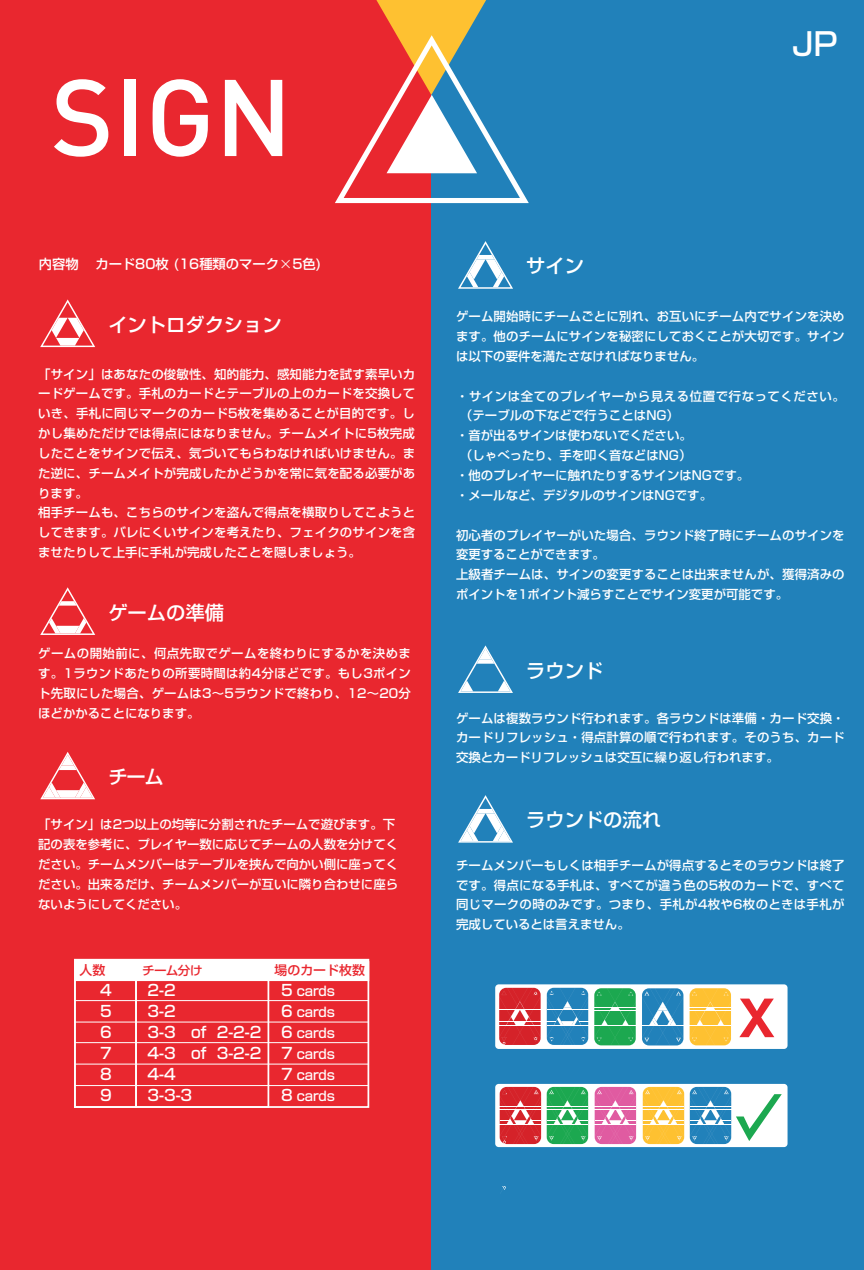
<style>
.page{position:relative;width:864px;height:1270px;background:#fff}
.page>*{position:absolute;margin:0;border:0;box-sizing:border-box;transform-origin:0 0}
.t1{font:500 31.5px "Shin Go Pro";color:#fff}
.t2{font:500 19.25px "Shin Go Pro";color:#fff}
.t3{font:500 15.4px/21px "Shin Go Pro";color:#fff;text-align:justify}
.t4{font:500 13.3px "Shin Go Pro";color:#fff}
.t5{font:500 13.12px/21px "Shin Go Pro";letter-spacing:-.005em;color:#fff;text-align:justify}
.t6{font:500 12.95px "Shin Go Pro";color:#e9272f}
.t7{font:500 12.42px/19.8px "Shin Go Pro";letter-spacing:.01em;color:#fff;text-align:justify}
.t8{font:500 12.42px "Shin Go Pro";letter-spacing:.045em;color:#fff}
.t9{font:500 12.08px "Shin Go Pro";letter-spacing:-.065em;color:#e9272f;scale:1.04 1}
.s1{font-family:"Koz Go Pr 6 N";font-weight:400}
.s2{font-size:15.4px}
</style>
<div class="page">
<div style="left:0;top:0;width:432px;height:1270px;background:#e9272f"></div>
<div style="left:432px;top:0;width:431px;height:1270px;background:#2181ba"></div>
<div style="left:495px;top:984px;width:292px;height:65px;background:#fff;border-radius:4px"></div>
<svg style="left:594px;top:988px;width:41px;height:57px;background:#34b163"></svg>
<svg style="left:689px;top:988px;width:41px;height:57px;background:#fec848"></svg>
<svg style="left:499px;top:988px;width:41px;height:57px;background:#da4046"></svg>
<svg style="left:546px;top:988px;width:42px;height:57px;background:#3f92c3"></svg>
<svg style="left:642px;top:988px;width:41px;height:57px;background:#3f92c3"></svg>
<svg style="left:739px;top:999px;width:35px;height:38px"></svg>
<div style="left:495px;top:1084px;width:292px;height:63px;background:linear-gradient(to right,#faf6f4,#fcfefe);border-radius:4px"></div>
<svg style="left:499px;top:1087px;width:89px;height:57px;background:#978768"></svg>
<svg style="left:594px;top:1087px;width:42px;height:57px;background:#e578b2"></svg>
<svg style="left:642px;top:1087px;width:139px;height:57px"></svg>
<svg style="left:458px;top:795px;width:55px;height:48px"></svg>
<svg style="left:458px;top:645px;width:54px;height:48px"></svg>
<svg style="left:458px;top:241px;width:55px;height:48px"></svg>
<div style="left:74px;top:959px;width:295px;height:22px;background:#fff"></div>
<div style="left:74px;top:961px;width:63px;height:147px;border:2px solid #fff"></div>
<div style="left:135px;top:961px;width:134px;height:147px;border:2px solid #fff"></div>
<hr style="left:75px;top:1000px;width:293px;height:1px;background:#fff">
<hr style="left:75px;top:1022px;width:293px;height:1px;background:#fff">
<hr style="left:75px;top:1042px;width:293px;height:1px;background:#fff">
<hr style="left:75px;top:1064px;width:293px;height:1px;background:#fff">
<hr style="left:75px;top:1085px;width:293px;height:1px;background:#fff">
<svg style="left:40px;top:752px;width:55px;height:47px"></svg>
<svg style="left:40px;top:587px;width:55px;height:48px"></svg>
<svg style="left:40px;top:299px;width:55px;height:48px"></svg>
<svg style="left:335px;top:0;width:193px;height:203px"></svg>
<svg style="left:54px;top:79px;width:54px;height:78px"></svg>
<div style="left:124px;top:80px;width:11px;height:76px;background:#fff"></div>
<svg style="left:152px;top:79px;width:56px;height:78px"></svg>
<svg style="left:225px;top:80px;width:57px;height:76px"></svg>
<h1 class="t1" style="left:791px;top:18px;width:47px">JP</h1>
<p class="t4" style="left:39px;top:253px;width:284px">内容物 カード80枚 (16種類のマーク<span class="s1">×</span>5色)</p>
<h2 class="t2" style="left:108px;top:309px;width:175px">イントロダクション</h2>
<p class="t7" style="left:38px;top:362px;width:378px;text-align:left">「サイン」はあなたの俊敏性、知的能力、感知能力を試す素早いカードゲームです。手札のカードとテーブルの上のカードを交換していき、手札に同じマークのカード5枚を集めることが目的です。しかし集めただけでは得点にはなりません。チームメイトに5枚完成したことをサインで伝え、気づいてもらわなければいけません。また逆に、チームメイトが完成したかどうかを常に気を配る必要があります。<br>相手チームも、こちらのサインを盗んで得点を横取りしてこようとしてきます。バレにくいサインを考えたり、フェイクのサインを含ませたりして上手に手札が完成したことを隠しましょう。</p>
<h2 class="t2" style="left:108px;top:597px;width:117px">ゲームの準備</h2>
<p class="t7" style="left:38px;top:642px;width:374px">ゲームの開始前に、何点先取でゲームを終わりにするかを決めます。1ラウンドあたりの所要時間は約4分ほどです。もし3ポイント先取にした場合、ゲームは3～5ラウンドで終わり、12～20分ほどかかることになります。</p>
<h2 class="t2" style="left:108px;top:761px;width:57px">チーム</h2>
<p class="t7" style="left:38px;top:813px;width:361px;text-align:left">「サイン」は2つ以上の均等に分割されたチームで遊びます。下記の表を参考に、プレイヤー数に応じてチームの人数を分けてください。チームメンバーはテーブルを挟んで向かい側に座ってください。出来るだけ、チームメンバーが互いに隣り合わせに座らないようにしてください。</p>
<p class="t6" style="left:79px;top:959px;width:27px">人数</p>
<p class="t9" style="left:142px;top:961px;width:60px">チーム分け</p>
<p class="t6" style="left:274px;top:959px;width:92px">場のカード枚数</p>
<p class="t3" style="left:147px;top:978px;width:115px;text-align:left">2-2<br>3-2<br>3-3 of 2-2-2<br>4-3 of 3-2-2<br>4-4<br>3-3-3</p>
<p class="t3" style="left:100px;top:978px;width:13px">4<br>5<br>6<br>7<br>8<br>9</p>
<p class="t5" style="left:281px;top:979px;width:55px"><span class="s2">5</span> cards <span class="s2">6</span> cards <span class="s2">6</span> cards <span class="s2">7</span> cards <span class="s2">7</span> cards <span class="s2">8</span> cards</p>
<h2 class="t2" style="left:526px;top:250px;width:59px">サイン</h2>
<p class="t7" style="left:456px;top:305px;width:390px">ゲーム開始時にチームごとに別れ、お互いにチーム内でサインを決めます。他のチームにサインを秘密にしておくことが大切です。サインは以下の要件を満たさなければなりません。</p>
<p class="t8" style="left:456px;top:386px;width:390px">・サインは全てのプレイヤーから見える位置で行なってください。</p>
<p class="t7" style="left:460px;top:404px;width:220px">（テーブルの下などで行うことはNG）</p>
<p class="t7" style="left:456px;top:424px;width:237px">・音が出るサインは使わないでください。</p>
<p class="t7" style="left:460px;top:444px;width:233px">（しゃべったり、手を叩く音などはNG）</p>
<p class="t7" style="left:456px;top:464px;width:307px">・他のプレイヤーに触れたりするサインはNGです。　</p>
<p class="t7" style="left:456px;top:484px;width:257px">・メールなど、デジタルのサインはNGです。</p>
<p class="t7" style="left:456px;top:523px;width:390px;text-align:left">初心者のプレイヤーがいた場合、ラウンド終了時にチームのサインを変更することができます。<br>上級者チームは、サインの変更することは出来ませんが、獲得済みのポイントを1ポイント減らすことでサイン変更が可能です。</p>
<h2 class="t2" style="left:526px;top:655px;width:78px">ラウンド</h2>
<p class="t7" style="left:456px;top:706px;width:390px">ゲームは複数ラウンド行われます。各ラウンドは準備・カード交換・カードリフレッシュ・得点計算の順で行われます。そのうち、カード交換とカードリフレッシュは交互に繰り返し行われます。</p>
<h2 class="t2" style="left:526px;top:804px;width:136px">ラウンドの流れ</h2>
<p class="t7" style="left:456px;top:854px;width:390px">チームメンバーもしくは相手チームが得点するとそのラウンドは終了です。得点になる手札は、すべてが違う色の5枚のカードで、すべて同じマークの時のみです。つまり、手札が4枚や6枚のときは手札が完成しているとは言えません。</p>
</div>
